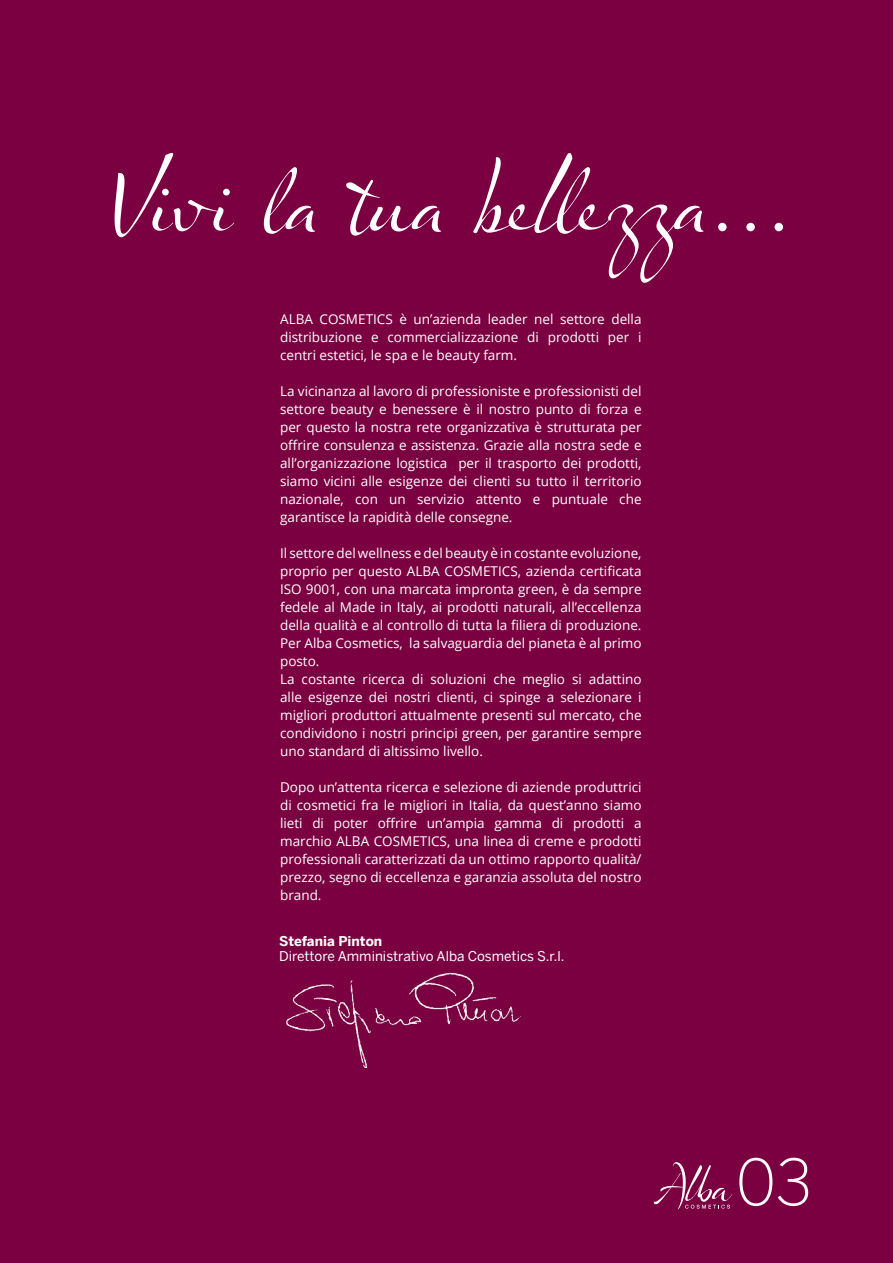
<style>
.page{position:relative;width:893px;height:1263px;background:#7b0041}
.page>*{position:absolute;margin:0;border:0;box-sizing:border-box;transform-origin:0 0}
.t1{font:97.65px "Olicana Fine";color:#fff}
.t2{font:300 63px "Benton Sans";color:#fff}
.t3{font:13.5px/18px "Open Sans";color:#fff;text-align:justify}
.t4{font:13.5px "Benton Sans";color:#fff}
.t5{font:700 13.5px "Benton Sans";color:#fff}
</style>
<div class="page">
<img style="left:286px;top:973px;width:235px;height:94px">
<svg style="left:653px;top:1162px;width:79px;height:47px"></svg>
<h1 class="t1" style="left:103px;top:139px;width:688px">Vivi la tua bellezza...</h1>
<p class="t3" style="left:280px;top:310px;width:363px">ALBA COSMETICS è un’azienda leader nel settore della distribuzione e commercializzazione di prodotti per i centri estetici, le spa e le beauty farm.</p>
<p class="t3" style="left:280px;top:382px;width:363px">La vicinanza al lavoro di professioniste e professionisti del settore beauty e benessere è il nostro punto di forza e per questo la nostra rete organizzativa è strutturata per offrire consulenza e assistenza. Grazie alla nostra sede e all’organizzazione logistica per il trasporto dei prodotti, siamo vicini alle esigenze dei clienti su tutto il territorio nazionale, con un servizio attento e puntuale che garantisce la rapidità delle consegne.</p>
<p class="t3" style="left:280px;top:544px;width:363px;text-align:left">Il settore del wellness e del beauty è in costante evoluzione, proprio per questo ALBA COSMETICS, azienda certificata ISO 9001, con una marcata impronta green, è da sempre fedele al Made in Italy, ai prodotti naturali, all’eccellenza della qualità e al controllo di tutta la filiera di produzione.<br>Per Alba Cosmetics, la salvaguardia del pianeta è al primo posto.<br>La costante ricerca di soluzioni che meglio si adattino alle esigenze dei nostri clienti, ci spinge a selezionare i migliori produttori attualmente presenti sul mercato, che condividono i nostri principi green, per garantire sempre uno standard di altissimo livello.</p>
<p class="t3" style="left:280px;top:778px;width:363px">Dopo un’attenta ricerca e selezione di aziende produttrici di cosmetici fra le migliori in Italia, da quest’anno siamo lieti di poter offrire un’ampia gamma di prodotti a marchio ALBA COSMETICS, una linea di creme e prodotti professionali caratterizzati da un ottimo rapporto qualità/ prezzo, segno di eccellenza e garanzia assoluta del nostro brand.</p>
<p class="t5" style="left:279px;top:929px;width:105px">Stefania Pinton</p>
<p class="t4" style="left:279px;top:944px;width:287px">Direttore Amministrativo Alba Cosmetics S.r.l.</p>
<h2 class="t2" style="left:736px;top:1129px;width:78px">03</h2>
</div>
